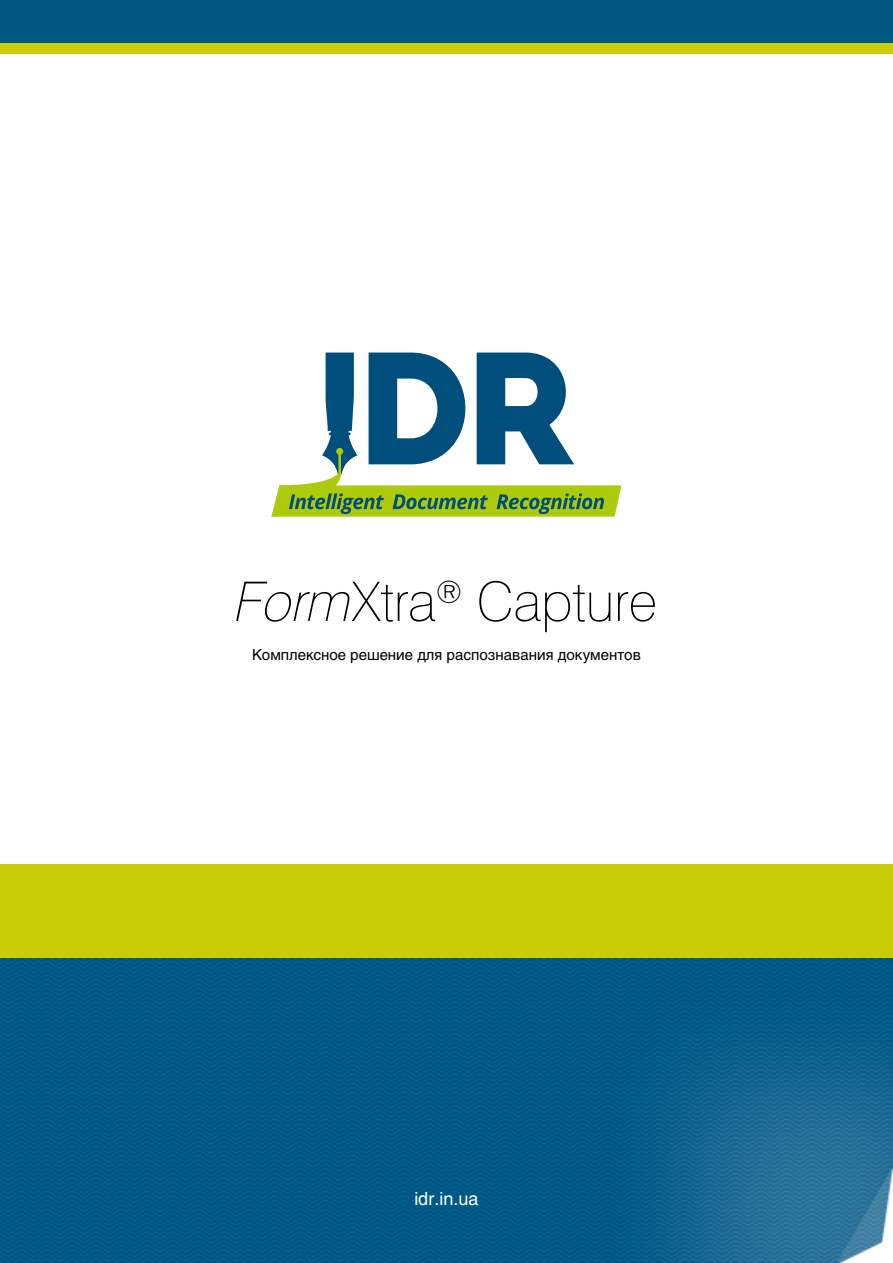
<style>
.page{position:relative;width:893px;height:1263px;background:#fff}
.page>*{position:absolute;margin:0;border:0;box-sizing:border-box;transform-origin:0 0}
.t1{font:54px "Helios Thin C";color:#000}
.t2{font:18px "Helios C";color:#fff}
.t3{font:15px "Helios C";color:#000}
.s1{font-style:italic}
</style>
<div class="page">
<img style="left:0;top:958px;width:893px;height:305px">
<svg style="left:271px;top:353px;width:350px;height:164px"></svg>
<div style="left:0;top:0;width:893px;height:54px;background:#005782"></div>
<div style="left:0;top:865px;width:893px;height:93px;background:#c9cd07"></div>
<div style="left:0;top:43px;width:893px;height:11px;background:#c9cd07"></div>
<h1 class="t1" style="left:236px;top:571px;width:423px"><span class="s1">Form</span>Xtra<sup>®</sup> Capture</h1>
<p class="t3" style="left:252px;top:645px;width:390px">Комплексное решение для распознавания документов</p>
<p class="t2" style="left:414px;top:1188px;width:66px">idr.in.ua</p>
</div>
